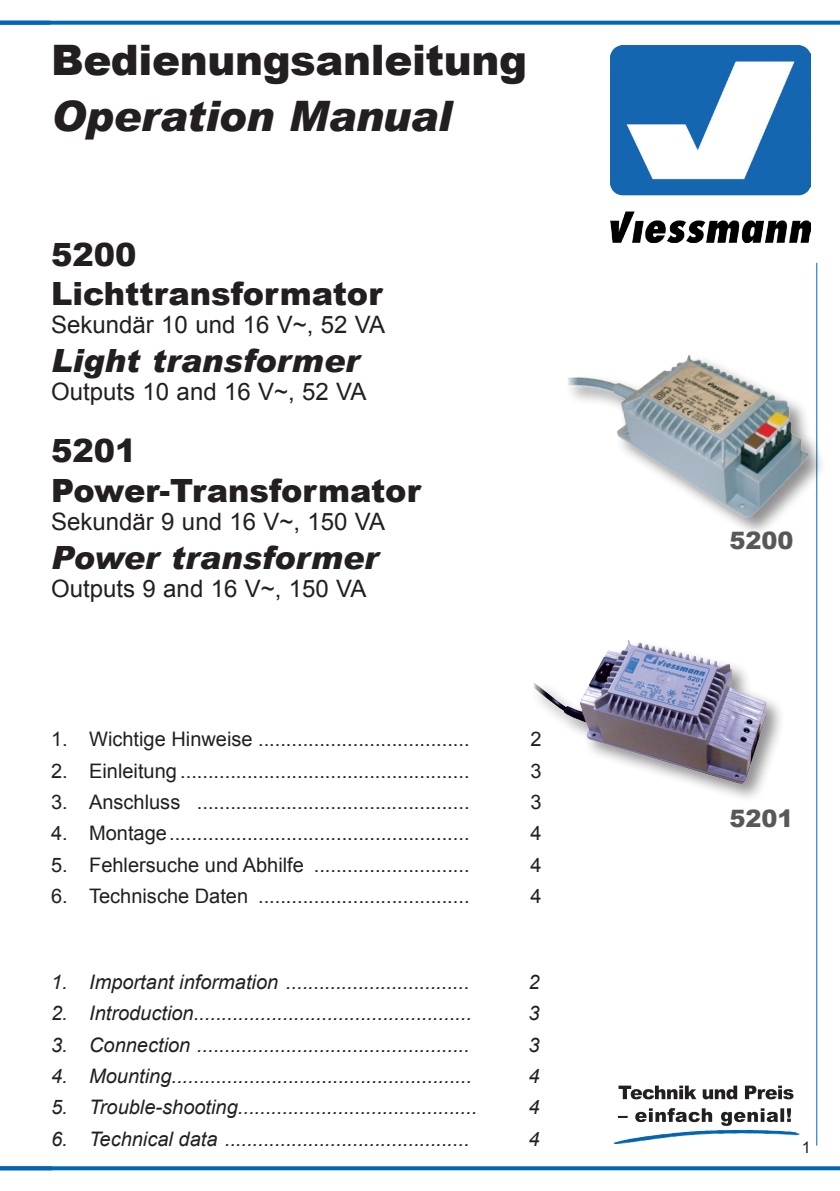
<style>
.page{position:relative;width:840px;height:1191px;background:#fff}
.page>*{position:absolute;margin:0;border:0;box-sizing:border-box;transform-origin:0 0}
.t1{font:900 42px "Arial";letter-spacing:-.01em;color:#231f20}
.t2{font:italic 900 42px "Arial";letter-spacing:-.01em;color:#231f20}
.t3{font:900 32px/39.4px "Arial";color:#231f20}
.t4{font:italic 900 32px "Arial";color:#231f20}
.t5{font:24px "Arial";color:#231f20}
.t6{font:900 24px "Arial";color:#57585a}
.t7{font:italic 20px "Arial";color:#231f20}
.t8{font:20px "Arial";color:#231f20}
.t9{font:16px "Arial";color:#231f20}
</style>
<div class="page">
<svg style="left:618px;top:1085px;width:175px;height:14px"></svg>
<svg style="left:617px;top:1108px;width:173px;height:17px"></svg>
<svg style="left:52px;top:1166px;width:787px;height:4px;background:#1471b8"></svg>
<hr style="left:0;top:21px;width:839px;height:3px;background:#0166b3">
<hr style="left:815px;top:263px;width:1px;height:882px;background:#0166b3">
<img style="left:613px;top:1129px;width:186px;height:15px">
<img style="left:610px;top:45px;width:199px;height:198px">
<svg style="left:0;top:1166px;width:52px;height:4px"></svg>
<div style="left:564px;top:352px;width:263px;height:185px;background:#231f20;opacity:.5"></div>
<img style="left:566px;top:352px;width:249px;height:185px">
<div style="left:530px;top:637px;width:255px;height:167px;background:#231f20;opacity:.5"></div>
<img style="left:580px;top:640px;width:48px;height:60px">
<h1 class="t1" style="left:51px;top:30px;width:477px">Bedienungsanleitung</h1>
<h1 class="t2" style="left:51px;top:90px;width:402px">Operation Manual</h1>
<h2 class="t3" style="left:51px;top:233px;width:333px">5200<br>Lichttransformator</h2>
<p class="t5" style="left:51px;top:309px;width:335px">Sekundär 10 und 16 V~, 52 VA</p>
<h2 class="t4" style="left:51px;top:341px;width:309px">Light transformer</h2>
<p class="t5" style="left:51px;top:376px;width:317px">Outputs 10 and 16 V~, 52 VA</p>
<h2 class="t3" style="left:51px;top:430px;width:371px">5201<br>Power-Transformator</h2>
<p class="t5" style="left:51px;top:505px;width:335px">Sekundär 9 und 16 V~, 150 VA</p>
<h2 class="t4" style="left:51px;top:538px;width:328px">Power transformer</h2>
<p class="t5" style="left:51px;top:573px;width:317px">Outputs 9 and 16 V~, 150 VA</p>
<p class="t8" style="left:51px;top:726px;width:420px">1. Wichtige Hinweise ......................................</p>
<p class="t8" style="left:530px;top:726px;width:13px">2</p>
<p class="t8" style="left:51px;top:757px;width:420px">2. Einleitung ....................................................</p>
<p class="t8" style="left:530px;top:757px;width:13px">3</p>
<p class="t8" style="left:51px;top:788px;width:420px">3. Anschluss .................................................</p>
<p class="t8" style="left:530px;top:788px;width:13px">3</p>
<p class="t8" style="left:51px;top:820px;width:420px">4. Montage......................................................</p>
<p class="t8" style="left:530px;top:820px;width:13px">4</p>
<p class="t8" style="left:51px;top:851px;width:420px">5. Fehlersuche und Abhilfe ............................</p>
<p class="t8" style="left:530px;top:851px;width:13px">4</p>
<p class="t8" style="left:51px;top:882px;width:420px">6. Technische Daten ......................................</p>
<p class="t8" style="left:530px;top:882px;width:13px">4</p>
<p class="t7" style="left:51px;top:969px;width:420px">1. Important information .................................</p>
<p class="t7" style="left:528px;top:969px;width:13px">2</p>
<p class="t7" style="left:51px;top:1000px;width:422px">2. Introduction..................................................</p>
<p class="t7" style="left:528px;top:1000px;width:13px">3</p>
<p class="t7" style="left:51px;top:1031px;width:419px">3. Connection .................................................</p>
<p class="t7" style="left:528px;top:1031px;width:13px">3</p>
<p class="t7" style="left:51px;top:1063px;width:422px">4. Mounting......................................................</p>
<p class="t7" style="left:528px;top:1063px;width:13px">4</p>
<p class="t7" style="left:51px;top:1094px;width:427px">5. Trouble-shooting...........................................</p>
<p class="t7" style="left:528px;top:1094px;width:13px">4</p>
<p class="t7" style="left:51px;top:1125px;width:420px">6. Technical data ............................................</p>
<p class="t7" style="left:528px;top:1125px;width:13px">4</p>
<p class="t6" style="left:729px;top:523px;width:66px">5200</p>
<p class="t6" style="left:729px;top:800px;width:66px">5201</p>
<p class="t9" style="left:801px;top:1137px;width:10px">1</p>
</div>
